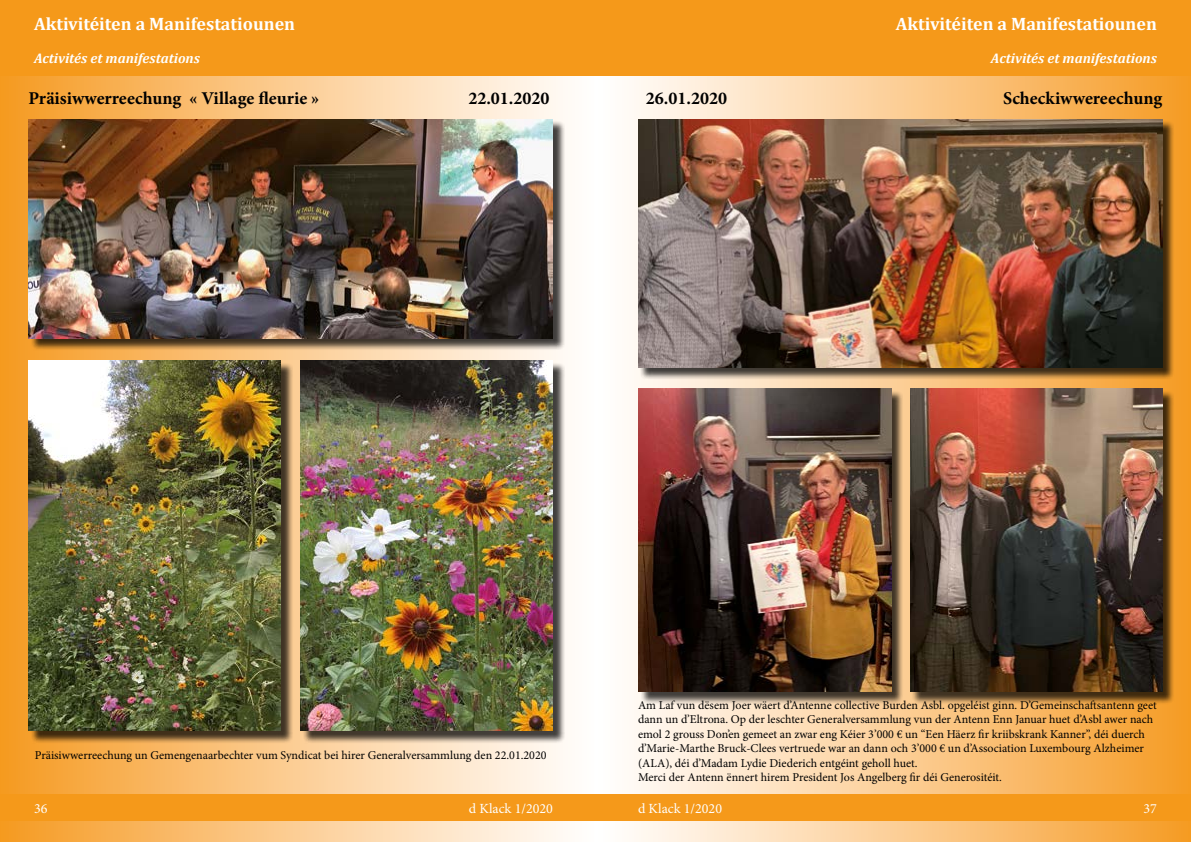
<style>
.page{position:relative;width:1191px;height:842px;background:#fff}
.page>*{position:absolute;margin:0;border:0;box-sizing:border-box;transform-origin:0 0}
.t1{font:700 18px "Minion Pro";color:#000}
.t2{font:700 18px "Cambria";color:#fff}
.t3{font:italic 700 14px "Cambria";color:#fff}
.t4{font:14px "Minion Pro";color:#fff}
.t5{font:12px/14.4px "Minion Pro";color:#000}
</style>
<div class="page">
<div style="left:291px;top:794px;width:304px;height:27px;background:#f5991a"></div>
<div style="left:595px;top:794px;width:305px;height:27px;background:#f5991a"></div>
<div style="left:0;top:794px;width:291px;height:27px;background:#f5991a"></div>
<div style="left:900px;top:794px;width:291px;height:27px;background:#f5991a"></div>
<div style="left:0;top:0;width:595px;height:77px;background:#f5991a"></div>
<div style="left:595px;top:0;width:596px;height:77px;background:#f5991a"></div>
<div style="left:0;top:77px;width:595px;height:717px;background:linear-gradient(to right,#f69c25,#fff)"></div>
<div style="left:0;top:821px;width:595px;height:21px;background:linear-gradient(to right,#f69c25,#fff)"></div>
<div style="left:595px;top:77px;width:596px;height:717px;background:linear-gradient(to right,#fff,#f69d28)"></div>
<div style="left:595px;top:821px;width:596px;height:21px;background:linear-gradient(to right,#fff,#f69d28)"></div>
<div style="left:639px;top:121px;width:535px;height:259px;background:#000;opacity:.75"></div>
<img style="left:638px;top:119px;width:524px;height:249px">
<div style="left:640px;top:390px;width:263px;height:314px;background:#000;opacity:.75"></div>
<img style="left:639px;top:389px;width:252px;height:303px">
<div style="left:912px;top:390px;width:262px;height:314px;background:#000;opacity:.75"></div>
<img style="left:910px;top:388px;width:252px;height:303px">
<div style="left:30px;top:121px;width:535px;height:230px;background:#000;opacity:.75"></div>
<img style="left:28px;top:119px;width:525px;height:219px">
<div style="left:30px;top:362px;width:263px;height:381px;background:#000;opacity:.75"></div>
<img style="left:28px;top:360px;width:253px;height:370px">
<div style="left:302px;top:362px;width:263px;height:381px;background:#000;opacity:.75"></div>
<img style="left:300px;top:360px;width:253px;height:370px">
<h1 class="t2" style="left:34px;top:11px;width:262px">Aktivitéiten a Manifestatiounen</h1>
<p class="t3" style="left:34px;top:49px;width:167px">Activités et manifestations</p>
<h1 class="t1" style="left:28px;top:85px;width:293px">Präisiwwerreechung « Village fleurie »</h1>
<h1 class="t1" style="left:468px;top:85px;width:83px">22.01.2020</h1>
<h1 class="t2" style="left:896px;top:11px;width:262px">Aktivitéiten a Manifestatiounen</h1>
<p class="t3" style="left:991px;top:49px;width:167px">Activités et manifestations</p>
<h1 class="t1" style="left:646px;top:85px;width:83px">26.01.2020</h1>
<h1 class="t1" style="left:1003px;top:85px;width:161px">Scheckiwwereechung</h1>
<p class="t5" style="left:35px;top:748px;width:513px">Präisiwwerreechung un Gemengenaarbechter vum Syndicat bei hirer Generalversammlung den 22.01.2020</p>
<p class="t5" style="left:638px;top:698px;width:520px">Am Laf vun dësem Joer wäert d’Antenne collective Burden Asbl. opgeléist ginn. D’Gemeinschaftsantenn geet dann un d’Eltrona. Op der leschter Generalversammlung vun der Antenn Enn Januar huet d’Asbl awer nach emol 2 grouss Don’en gemeet an zwar eng Kéier 3’000 € un “Een Häerz fir kriibskrank Kanner”, déi duerch d’Marie-Marthe Bruck-Clees vertruede war an dann och 3’000 € un d’Association Luxembourg Alzheimer (ALA), déi d’Madam Lydie Diederich entgéint geholl huet.<br>Merci der Antenn ënnert hirem President Jos Angelberg fir déi Generositéit.</p>
<p class="t4" style="left:34px;top:799px;width:15px">36</p>
<p class="t4" style="left:469px;top:799px;width:86px">d Klack 1/2020</p>
<p class="t4" style="left:638px;top:799px;width:86px">d Klack 1/2020</p>
<p class="t4" style="left:1143px;top:799px;width:15px">37</p>
</div>
